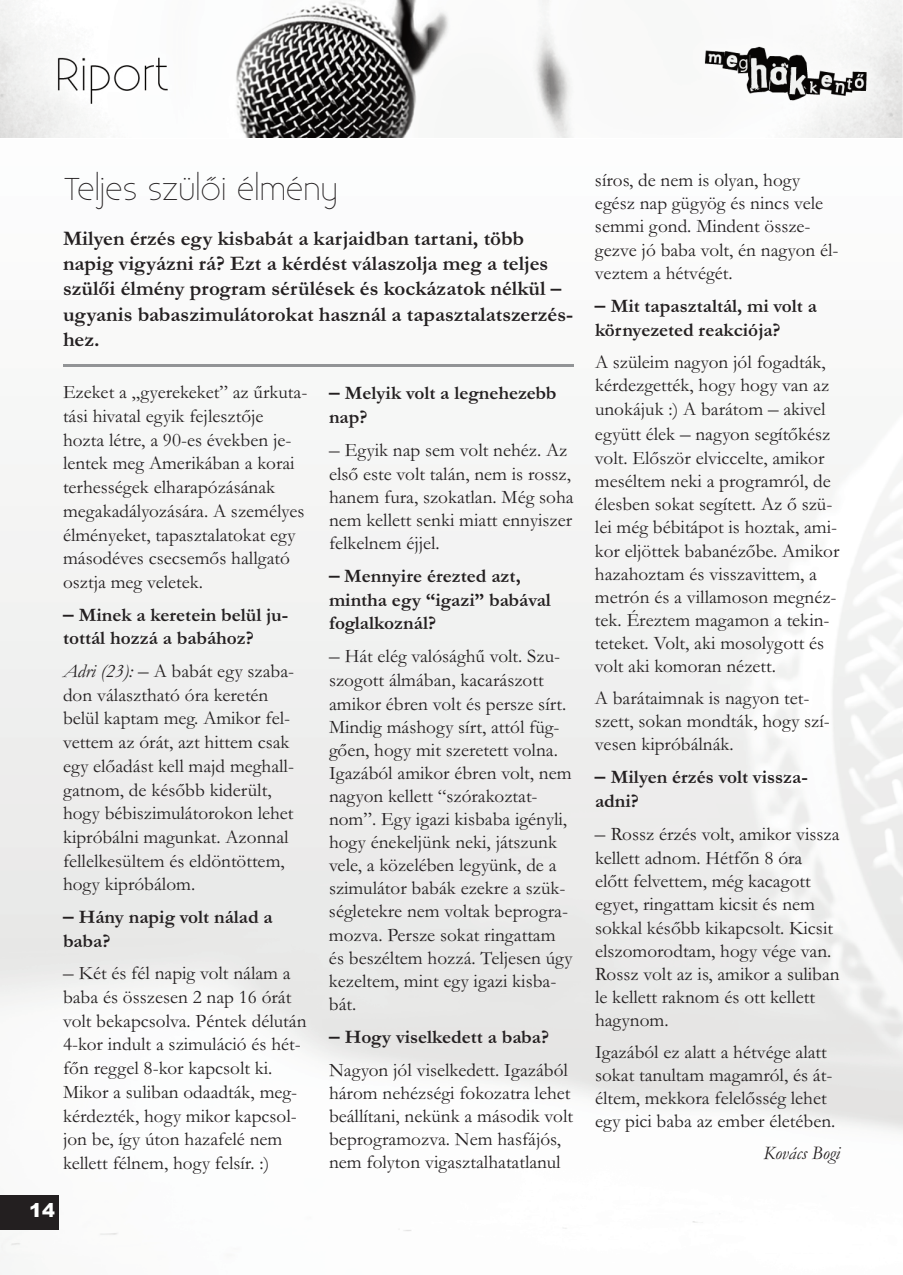
<style>
.page{position:relative;width:903px;height:1275px;background:#fff}
.page>*{position:absolute;margin:0;border:0;box-sizing:border-box;transform-origin:0 0}
.t1{font:300 31.5px "Existence";color:#231f20}
.t2{font:700 21px/25.2px "Garamond";color:#231f20}
.t3{font:19.25px/23.1px "Garamond";color:#231f20}
.t4{font:700 19.25px/24.2px "Garamond";color:#231f20}
.t5{font:italic 19.25px "Garamond";color:#231f20}
.t6{font:900 19.25px "Arial";color:#fff}
.s1{font-size:21px}
.s2{font-style:italic}
.s3{font-weight:700;font-size:21px}
.s4{font-weight:700}
</style>
<div class="page">
<img style="left:0;top:366px;width:903px;height:909px">
<svg style="left:0;top:0;width:903px;height:138px"></svg>
<div style="left:0;top:1195px;width:58px;height:35px;background:#231f20"></div>
<h1 class="t1" style="left:63px;top:170px;width:276px">Teljes szülői élmény</h1>
<p class="t2" style="left:63px;top:225px;width:512px">Milyen érzés egy kisbabát a karjaidban tartani, több napig vigyázni rá? Ezt a kérdést válaszolja meg a teljes szülői élmény program sérülések és kockázatok nélkül – ugyanis babaszimulátorokat használ a tapasztalatszerzés&shy;hez.</p>
<p class="t3" style="left:63px;top:380px;width:246px;line-height:23.8px">Ezeket a „gyerekeket” az űrkuta&shy;tási hivatal egyik fejlesztője hozta létre, a 90-es években je&shy;lentek meg Amerikában a korai terhességek elharapózásának megakadályozására. A személyes élményeket, tapasztalatokat egy másodéves csecsemős hallgató osztja meg veletek.</p>
<p class="t4" style="left:63px;top:602px;width:227px"><span class="s1">–</span> Minek a keretein belül ju&shy;tottál hozzá a babához?</p>
<p class="t3" style="left:63px;top:658px;width:233px;line-height:23.8px"><span class="s2">Adri (23):</span> <span class="s1">–</span> A babát egy szaba&shy;don választható óra keretén belül kaptam meg. Amikor fel&shy;vettem az órát, azt hittem csak egy előadást kell majd meghall&shy;gatnom, de később kiderült, hogy bébiszimulátorokon lehet kipróbálni magunkat. Azonnal fellelkesültem és eldöntöttem, hogy kipróbálom.</p>
<p class="t4" style="left:63px;top:904px;width:211px"><span class="s1">–</span> Hány napig volt nálad a baba?</p>
<p class="t3" style="left:63px;top:960px;width:245px;line-height:23.8px"><span class="s1">–</span> Két és fél napig volt nálam a baba és összesen 2 nap 16 órát volt bekapcsolva. Péntek délután<br>4-kor indult a szimuláció és hét&shy;főn reggel 8-kor kapcsolt ki.<br>Mikor a suliban odaadták, meg&shy;kérdezték, hogy mikor kapcsol&shy;jon be, így úton hazafelé nem kellett félnem, hogy felsír. :)</p>
<p class="t6" style="left:29px;top:1199px;width:27px">14</p>
<p class="t4" style="left:329px;top:380px;width:229px"><span class="s1">–</span> Melyik volt a legnehezebb nap?</p>
<p class="t3" style="left:329px;top:438px;width:246px"><span class="s1">–</span> Egyik nap sem volt nehéz. Az első este volt talán, nem is rossz, hanem fura, szokatlan. Még soha nem kellett senki miatt ennyiszer felkelnem éjjel.</p>
<p class="t4" style="left:329px;top:564px;width:223px;line-height:23.6px"><span class="s1">–</span> Mennyire érezted azt, mintha egy “igazi” babával foglalkoznál?</p>
<p class="t3" style="left:329px;top:644px;width:245px"><span class="s1">–</span> Hát elég valósághű volt. Szu&shy;szogott álmában, kacarászott amikor ébren volt és persze sírt.<br>Mindig máshogy sírt, attól füg&shy;gően, hogy mit szeretett volna.<br>Igazából amikor ébren volt, nem nagyon kellett “szórakoztat&shy;nom”. Egy igazi kisbaba igényli, hogy énekeljünk neki, játszunk vele, a közelében legyünk, de a szimulátor babák ezekre a szük&shy;ségletekre nem voltak beprogra&shy;mozva. Persze sokat ringattam és beszéltem hozzá. Teljesen úgy kezeltem, mint egy igazi kisba&shy;bát.</p>
<p class="t3" style="left:329px;top:1020px;width:240px;line-height:32.7px"><span class="s3">–</span> <span class="s4">Hogy viselkedett a baba?<br></span>Nagyon jól viselkedett. Igazából</p>
<p class="t3" style="left:329px;top:1081px;width:246px">három nehézségi fokozatra lehet beállítani, nekünk a második volt beprogramozva. Nem hasfájós, nem folyton vigasztalhatatlanul</p>
<p class="t3" style="left:595px;top:168px;width:245px">síros, de nem is olyan, hogy egész nap gügyög és nincs vele semmi gond. Mindent össze&shy;gezve jó baba volt, én nagyon él&shy;veztem a hétvégét.</p>
<p class="t4" style="left:595px;top:293px;width:223px"><span class="s1">–</span> Mit tapasztaltál, mi volt a környezeted reakciója?</p>
<p class="t3" style="left:595px;top:349px;width:246px">A szüleim nagyon jól fogadták, kérdezgették, hogy hogy van az unokájuk :) A barátom <span class="s1">–</span> akivel együtt élek <span class="s1">–</span> nagyon segítőkész volt. Először elviccelte, amikor meséltem neki a programról, de élesben sokat segített. Az ő szü&shy;lei még bébitápot is hoztak, ami&shy;kor eljöttek babanézőbe. Amikor hazahoztam és visszavittem, a metrón és a villamoson megnéz&shy;tek. Éreztem magamon a tekin&shy;teteket. Volt, aki mosolygott és volt aki komoran nézett.</p>
<p class="t3" style="left:595px;top:686px;width:236px">A barátaimnak is nagyon tet&shy;szett, sokan mondták, hogy szí&shy;vesen kipróbálnák.</p>
<p class="t4" style="left:595px;top:764px;width:214px"><span class="s1">–</span> Milyen érzés volt vissza&shy;adni?</p>
<p class="t3" style="left:595px;top:822px;width:246px"><span class="s1">–</span> Rossz érzés volt, amikor vissza kellett adnom. Hétfőn 8 óra előtt felvettem, még kacagott egyet, ringattam kicsit és nem sokkal később kikapcsolt. Kicsit elszomorodtam, hogy vége van.<br>Rossz volt az is, amikor a suliban le kellett raknom és ott kellett hagynom.</p>
<p class="t3" style="left:595px;top:1040px;width:242px">Igazából ez alatt a hétvége alatt sokat tanultam magamról, és át&shy;éltem, mekkora felelősség lehet egy pici baba az ember életében.</p>
<p class="t5" style="left:764px;top:1141px;width:78px">Kovács Bogi</p>
</div>
